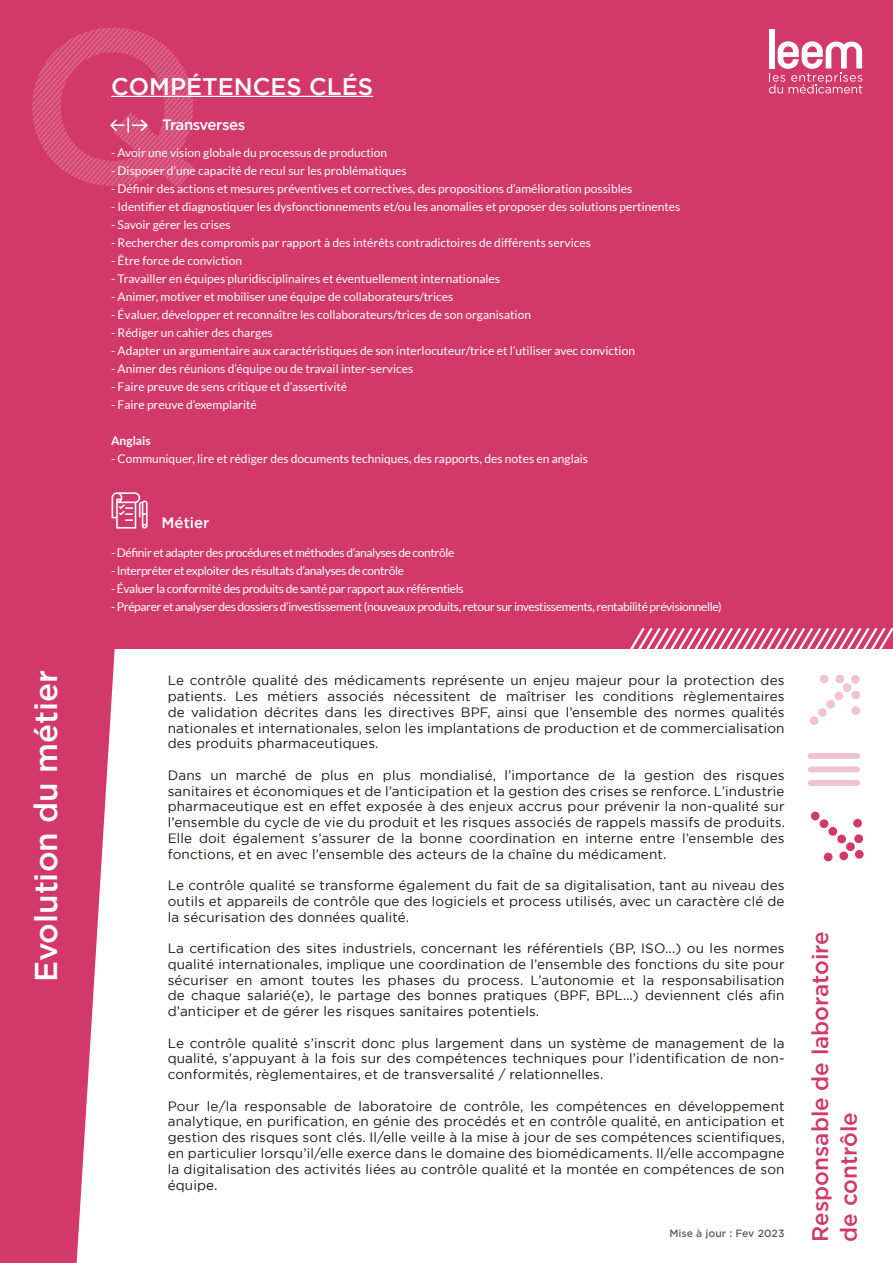
<style>
.page{position:relative;width:893px;height:1263px;background:#fff}
.page>*{position:absolute;margin:0;border:0;box-sizing:border-box;transform-origin:0 0}
.t1{font:500 31.5px "Gotham";color:#fff}
.t2{font:500 24px "Gotham";color:#fff}
.t3{font:500 22.5px/28.5px "Gotham";color:#d2386a}
.t4{font:500 15px "Gotham";letter-spacing:-.03em;color:#fff}
.t5{font:13.5px/15.8px "Gotham";letter-spacing:.01em;color:#1d160f;text-align:justify}
.t6{font:12px "Lato";color:#fff}
.t7{font:12px "Lato";letter-spacing:-.03em;color:#fff}
.t8{font:700 12px "Lato";color:#fff}
.t9{font:500 10.5px "Gotham";color:#626262}
</style>
<div class="page">
<div style="left:0;top:0;width:893px;height:649px;background:#d2386a"></div>
<svg style="left:0;top:649px;width:115px;height:614px;fill:#d2386a"></svg>
<hr style="left:111px;top:96px;width:262px;height:1px;background:#fff">
<div style="left:811px;top:753px;width:46px;height:6px;background:#f1c3d2"></div>
<div style="left:811px;top:766px;width:46px;height:6px;background:#f1c3d2"></div>
<div style="left:811px;top:780px;width:46px;height:6px;background:#f1c3d2"></div>
<svg style="left:851px;top:675px;width:9px;height:9px"></svg>
<div style="left:843px;top:683px;width:8px;height:9px;background:#f1c3d2;border-radius:50%"></div>
<svg style="left:834px;top:691px;width:9px;height:9px"></svg>
<div style="left:826px;top:700px;width:9px;height:8px;background:#f1c3d2;border-radius:50%"></div>
<svg style="left:818px;top:708px;width:9px;height:9px"></svg>
<div style="left:810px;top:716px;width:8px;height:9px;background:#f1c3d2;border-radius:50%"></div>
<svg style="left:835px;top:674px;width:9px;height:9px"></svg>
<div style="left:820px;top:674px;width:8px;height:9px;background:#f1c3d2;border-radius:50%"></div>
<div style="left:851px;top:691px;width:9px;height:8px;background:#f1c3d2;border-radius:50%"></div>
<svg style="left:851px;top:706px;width:9px;height:9px"></svg>
<div style="left:855px;top:850px;width:9px;height:9px;background:#d2386a;border-radius:50%"></div>
<div style="left:846px;top:842px;width:9px;height:9px;background:#d2386a;border-radius:50%"></div>
<div style="left:837px;top:834px;width:9px;height:9px;background:#d2386a;border-radius:50%"></div>
<div style="left:828px;top:827px;width:9px;height:9px;background:#d2386a;border-radius:50%"></div>
<div style="left:819px;top:819px;width:9px;height:9px;background:#d2386a;border-radius:50%"></div>
<div style="left:811px;top:811px;width:9px;height:9px;background:#d2386a;border-radius:50%"></div>
<div style="left:854px;top:834px;width:9px;height:9px;background:#d2386a;border-radius:50%"></div>
<div style="left:853px;top:819px;width:9px;height:9px;background:#d2386a;border-radius:50%"></div>
<div style="left:839px;top:851px;width:9px;height:9px;background:#d2386a;border-radius:50%"></div>
<div style="left:824px;top:852px;width:9px;height:9px;background:#d2386a;border-radius:50%"></div>
<div style="left:769px;top:29px;width:6px;height:39px;background:#fff"></div>
<svg style="left:769px;top:41px;width:93px;height:53px"></svg>
<svg style="left:32px;top:28px;width:163px;height:160px"></svg>
<svg style="left:112px;top:492px;width:36px;height:37px"></svg>
<svg style="left:630px;top:628px;width:263px;height:21px"></svg>
<h1 class="t1" style="left:25px;top:982px;width:314px;rotate:-90deg">Evolution du métier</h1>
<h2 class="t2" style="left:111px;top:70px;width:264px">COMPÉTENCES CLÉS</h2>
<p class="t4" style="left:162px;top:115px;width:85px">Transverses</p>
<p class="t6" style="left:111px;top:146px;width:278px">- Avoir une vision globale du processus de production</p>
<p class="t6" style="left:111px;top:164px;width:297px">- Disposer d’une capacité de recul sur les problématiques</p>
<p class="t6" style="left:111px;top:182px;width:523px">- Définir des actions et mesures préventives et correctives, des propositions d’amélioration possibles</p>
<p class="t6" style="left:111px;top:200px;width:571px">- Identifier et diagnostiquer les dysfonctionnements et/ou les anomalies et proposer des solutions pertinentes</p>
<p class="t6" style="left:111px;top:218px;width:121px">- Savoir gérer les crises</p>
<p class="t6" style="left:111px;top:236px;width:481px">- Rechercher des compromis par rapport à des intérêts contradictoires de différents services</p>
<p class="t6" style="left:111px;top:254px;width:132px">- Être force de conviction</p>
<p class="t6" style="left:111px;top:272px;width:390px">- Travailler en équipes pluridisciplinaires et éventuellement internationales</p>
<p class="t6" style="left:111px;top:290px;width:344px">- Animer, motiver et mobiliser une équipe de collaborateurs/trices</p>
<p class="t6" style="left:111px;top:308px;width:421px">- Évaluer, développer et reconnaître les collaborateurs/trices de son organisation</p>
<p class="t6" style="left:111px;top:326px;width:163px">- Rédiger un cahier des charges</p>
<p class="t6" style="left:111px;top:344px;width:525px">- Adapter un argumentaire aux caractéristiques de son interlocuteur/trice et l’utiliser avec conviction</p>
<p class="t6" style="left:111px;top:362px;width:304px">- Animer des réunions d’équipe ou de travail inter-services</p>
<p class="t6" style="left:111px;top:380px;width:238px">- Faire preuve de sens critique et d’assertivité</p>
<p class="t6" style="left:111px;top:398px;width:147px">- Faire preuve d’exemplarité</p>
<p class="t8" style="left:111px;top:433px;width:41px">Anglais</p>
<p class="t6" style="left:111px;top:452px;width:478px">- Communiquer, lire et rédiger des documents techniques, des rapports, des notes en anglais</p>
<p class="t4" style="left:162px;top:513px;width:49px">Métier</p>
<p class="t7" style="left:111px;top:546px;width:345px">- Définir et adapter des procédures et méthodes d’analyses de contrôle</p>
<p class="t7" style="left:111px;top:564px;width:294px">- Interpréter et exploiter des résultats d’analyses de contrôle</p>
<p class="t7" style="left:111px;top:582px;width:354px">- Évaluer la conformité des produits de santé par rapport aux référentiels</p>
<p class="t7" style="left:111px;top:600px;width:612px">- Préparer et analyser des dossiers d’investissement (nouveaux produits, retour sur investissements, rentabilité prévisionnelle)</p>
<p class="t5" style="left:168px;top:672px;width:618px">Le contrôle qualité des médicaments représente un enjeu majeur pour la protection des patients. Les métiers associés nécessitent de maîtriser les conditions règlementaires de validation décrites dans les directives BPF, ainsi que l’ensemble des normes qualités nationales et internationales, selon les implantations de production et de commercialisation des produits pharmaceutiques.</p>
<p class="t5" style="left:168px;top:767px;width:619px">Dans un marché de plus en plus mondialisé, l’importance de la gestion des risques sanitaires et économiques et de l’anticipation et la gestion des crises se renforce. L’industrie pharmaceutique est en effet exposée à des enjeux accrus pour prévenir la non-qualité sur l’ensemble du cycle de vie du produit et les risques associés de rappels massifs de produits.<br>Elle doit également s’assurer de la bonne coordination en interne entre l’ensemble des fonctions, et en avec l’ensemble des acteurs de la chaîne du médicament.</p>
<p class="t5" style="left:168px;top:877px;width:618px">Le contrôle qualité se transforme également du fait de sa digitalisation, tant au niveau des outils et appareils de contrôle que des logiciels et process utilisés, avec un caractère clé de la sécurisation des données qualité.</p>
<p class="t5" style="left:168px;top:940px;width:618px">La certification des sites industriels, concernant les référentiels (BP, ISO...) ou les normes qualité internationales, implique une coordination de l’ensemble des fonctions du site pour sécuriser en amont toutes les phases du process. L’autonomie et la responsabilisation de chaque salarié(e), le partage des bonnes pratiques (BPF, BPL…) deviennent clés afin d’anticiper et de gérer les risques sanitaires potentiels.</p>
<p class="t5" style="left:168px;top:1035px;width:618px">Le contrôle qualité s’inscrit donc plus largement dans un système de management de la qualité, s’appuyant à la fois sur des compétences techniques pour l’identification de non&shy;conformités, règlementaires, et de transversalité / relationnelles.</p>
<p class="t5" style="left:168px;top:1098px;width:619px">Pour le/la responsable de laboratoire de contrôle, les compétences en développement analytique, en purification, en génie des procédés et en contrôle qualité, en anticipation et gestion des risques sont clés. Il/elle veille à la mise à jour de ses compétences scientifiques, en particulier lorsqu’il/elle exerce dans le domaine des biomédicaments. Il/elle accompagne la digitalisation des activités liées au contrôle qualité et la montée en compétences de son équipe.</p>
<p class="t9" style="left:669px;top:1226px;width:117px">Mise à jour : Fev 2023</p>
<h3 class="t3" style="left:806px;top:1242px;width:312px;rotate:-90deg">Responsable de laboratoire de contrôle</h3>
</div>
